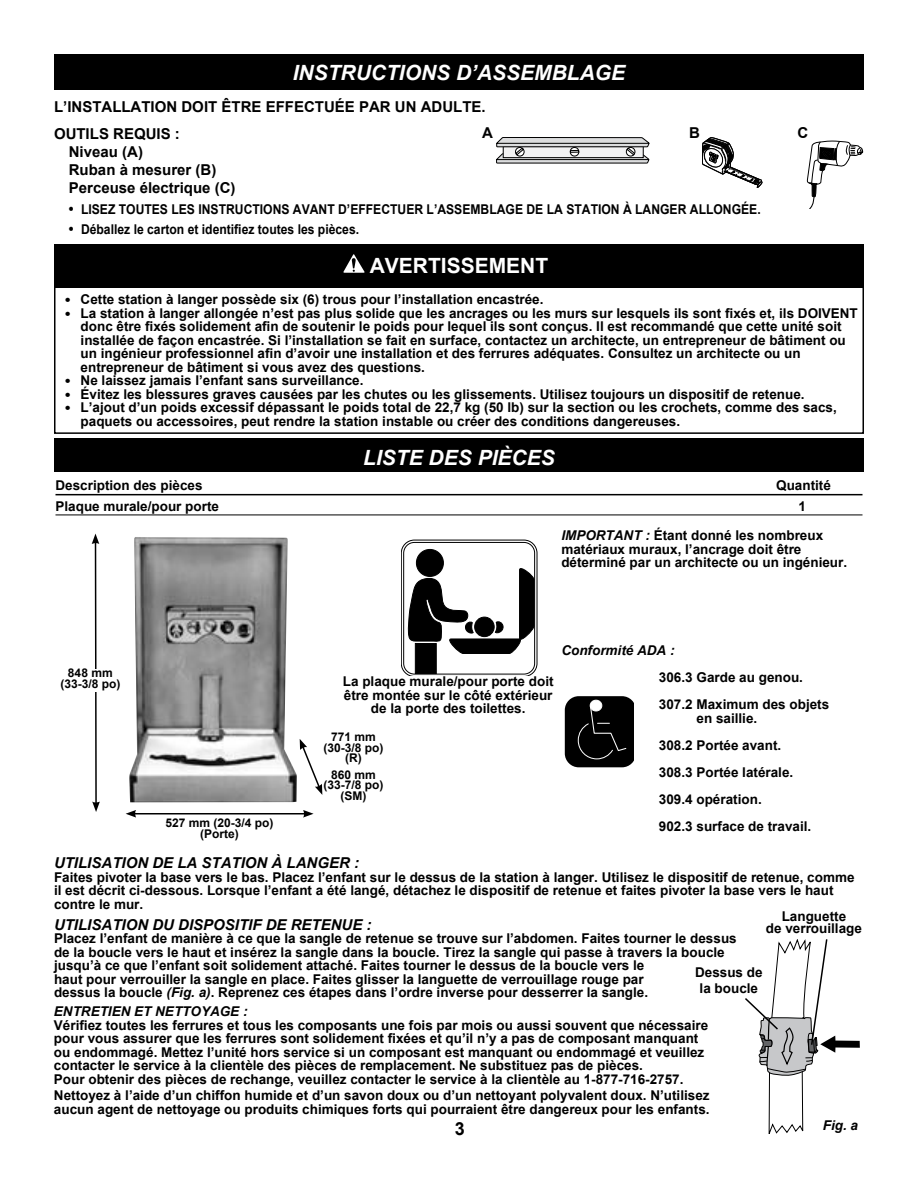
<style>
.page{position:relative;width:918px;height:1188px;background:#fff}
.page>*{position:absolute;margin:0;border:0;box-sizing:border-box;transform-origin:0 0}
.t1{font:italic 700 21px "Arial";color:#fff}
.t2{font:700 21px "Arial";color:#fff}
.t3{font:700 18px "Arial";color:#000}
.t4{font:700 15px/18px "Arial";color:#000}
.t5{font:italic 700 15px "Arial";color:#000}
.t6{font:700 13.5px/13.5px "Arial";color:#000}
.t7{font:700 13.5px "Arial";color:#000;scale:.9 1}
.t8{font:italic 700 13.5px "Arial";color:#000}
.t9{font:700 12px/10.5px "Arial";color:#000;text-align:center}
.s1{font-size:15px}
.s2{font-style:italic}
</style>
<div class="page">
<svg style="left:565px;top:696px;width:69px;height:71px;background:#141414"></svg>
<svg style="left:401px;top:540px;width:136px;height:136px"></svg>
<div style="left:415px;top:643px;width:21px;height:31px;background:#000"></div>
<div style="left:415px;top:643px;width:22px;height:31px;border:1px solid #000"></div>
<img style="left:129px;top:537px;width:168px;height:265px">
<svg style="left:92px;top:534px;width:8px;height:278px"></svg>
<div style="left:54px;top:669px;width:73px;height:22px;background:#fff"></div>
<svg style="left:300px;top:739px;width:22px;height:56px"></svg>
<hr style="left:134px;top:813px;width:171px;height:2px;background:#000">
<svg style="left:126px;top:810px;width:10px;height:8px"></svg>
<svg style="left:303px;top:810px;width:11px;height:8px"></svg>
<div style="left:54px;top:54px;width:810px;height:35px;background:#000"></div>
<hr style="left:56px;top:494px;width:806px;height:1px;background:#000">
<hr style="left:56px;top:515px;width:806px;height:1px;background:#000">
<div style="left:54px;top:439px;width:810px;height:33px;background:#000"></div>
<div style="left:54px;top:286px;width:810px;height:148px;border:2px solid #000"></div>
<div style="left:54px;top:245px;width:810px;height:43px;background:#000"></div>
<svg style="left:343px;top:254px;width:22px;height:19px"></svg>
<svg style="left:496px;top:137px;width:153px;height:26px"></svg>
<svg style="left:702px;top:137px;width:60px;height:50px"></svg>
<svg style="left:806px;top:141px;width:57px;height:68px"></svg>
<svg style="left:745px;top:939px;width:115px;height:195px"></svg>
<h1 class="t1" style="left:293px;top:58px;width:334px">INSTRUCTIONS D’ASSEMBLAGE</h1>
<p class="t4" style="left:54px;top:94px;width:433px;line-height:27px">L’INSTALLATION DOIT ÊTRE EFFECTUÉE PAR UN ADULTE.<br>OUTILS REQUIS :</p>
<p class="t4" style="left:69px;top:143px;width:168px">Niveau (A)<br>Ruban à mesurer (B)<br>Perceuse électrique (C)</p>
<p class="t7" style="left:69px;top:200px;width:770px"><span class="s1">•</span> LISEZ TOUTES LES INSTRUCTIONS AVANT D’EFFECTUER L’ASSEMBLAGE DE LA STATION À LANGER ALLONGÉE.</p>
<p class="t7" style="left:69px;top:220px;width:324px"><span class="s1">•</span> Déballez le carton et identifiez toutes les pièces.</p>
<p class="t4" style="left:482px;top:124px;width:12px">A</p>
<p class="t4" style="left:689px;top:124px;width:12px">B</p>
<p class="t4" style="left:798px;top:124px;width:12px">C</p>
<h1 class="t2" style="left:370px;top:251px;width:180px">AVERTISSEMENT</h1>
<p class="t6" style="left:65px;top:293px;width:480px"><span class="s1">•</span> Cette station à langer possède six (6) trous pour l’installation encastrée.</p>
<p class="t6" style="left:81px;top:307px;width:779px;text-indent:-15px"><span class="s1">•</span> La station à langer allongée n’est pas plus solide que les ancrages ou les murs sur lesquels ils sont fixés et, ils DOIVENT donc être fixés solidement afin de soutenir le poids pour lequel ils sont conçus. Il est recommandé que cette unité soit installée de façon encastrée. Si l’installation se fait en surface, contactez un architecte, un entrepreneur de bâtiment ou un ingénieur professionnel afin d’avoir une installation et des ferrures adéquates. Consultez un architecte ou un entrepreneur de bâtiment si vous avez des questions.</p>
<p class="t6" style="left:65px;top:374px;width:300px"><span class="s1">•</span> Ne laissez jamais l’enfant sans surveillance.</p>
<p class="t6" style="left:65px;top:388px;width:741px"><span class="s1">•</span> Évitez les blessures graves causées par les chutes ou les glissements. Utilisez toujours un dispositif de retenue.</p>
<p class="t6" style="left:81px;top:401px;width:758px;text-indent:-15px"><span class="s1">•</span> L’ajout d’un poids excessif dépassant le poids total de 22,7 kg (50 lb) sur la section ou les crochets, comme des sacs, paquets ou accessoires, peut rendre la station instable ou créer des conditions dangereuses.</p>
<h1 class="t1" style="left:363px;top:443px;width:193px">LISTE DES PIÈCES</h1>
<p class="t6" style="left:56px;top:479px;width:149px">Description des pièces</p>
<p class="t6" style="left:776px;top:479px;width:56px">Quantité</p>
<p class="t6" style="left:56px;top:500px;width:165px">Plaque murale/pour porte</p>
<p class="t6" style="left:798px;top:500px;width:9px">1</p>
<p class="t9" style="left:60px;top:668px;width:62px">848 mm (33-3/8 po)</p>
<p class="t9" style="left:166px;top:818px;width:110px">527 mm (20-3/4 po) (Porte)</p>
<p class="t6" style="left:561px;top:529px;width:287px"><span class="s2">IMPORTANT :</span> Étant donné les nombreux matériaux muraux, l’ancrage doit être déterminé par un architecte ou un ingénieur.</p>
<p class="t6" style="left:343px;top:675px;width:212px;text-align:center">La plaque murale/pour porte doit être montée sur le côté extérieur de la porte des toilettes.</p>
<p class="t9" style="left:324px;top:732px;width:62px">771 mm (30-3/8 po) (R)</p>
<p class="t9" style="left:324px;top:769px;width:62px">860 mm (33-7/8 po) (SM)</p>
<p class="t8" style="left:561px;top:642px;width:115px">Conformité ADA :</p>
<p class="t6" style="left:659px;top:665px;width:172px;line-height:27px">306.3 Garde au genou.<br>307.2 Maximum des objets</p>
<p class="t6" style="left:659px;top:705px;width:154px;line-height:27px;text-indent:38px">en saillie.<br>308.2 Portée avant.<br>308.3 Portée latérale.<br>309.4 opération.<br>902.3 surface de travail.</p>
<p class="t5" style="left:54px;top:853px;width:307px">UTILISATION DE LA STATION À LANGER :</p>
<p class="t6" style="left:54px;top:871px;width:802px">Faites pivoter la base vers le bas. Placez l’enfant sur le dessus de la station à langer. Utilisez le dispositif de retenue, comme il est décrit ci-dessous. Lorsque l’enfant a été langé, détachez le dispositif de retenue et faites pivoter la base vers le haut contre le mur.</p>
<p class="t5" style="left:54px;top:914px;width:319px">UTILISATION DU DISPOSITIF DE RETENUE :</p>
<p class="t6" style="left:54px;top:932px;width:684px">Placez l’enfant de manière à ce que la sangle de retenue se trouve sur l’abdomen. Faites tourner le dessus de la boucle vers le haut et insérez la sangle dans la boucle. Tirez la sangle qui passe à travers la boucle jusqu’à ce que l’enfant soit solidement attaché. Faites tourner le dessus de la boucle vers le<br>haut pour verrouiller la sangle en place. Faites glisser la languette de verrouillage rouge par<br>dessus la boucle <span class="s2">(Fig. a)</span>. Reprenez ces étapes dans l’ordre inverse pour desserrer la sangle.</p>
<p class="t8" style="left:54px;top:1003px;width:195px">ENTRETIEN ET NETTOYAGE :</p>
<p class="t6" style="left:54px;top:1019px;width:656px">Vérifiez toutes les ferrures et tous les composants une fois par mois ou aussi souvent que nécessaire pour vous assurer que les ferrures sont solidement fixées et qu’il n’y a pas de composant manquant ou endommagé. Mettez l’unité hors service si un composant est manquant ou endommagé et veuillez contacter le service à la clientèle des pièces de remplacement. Ne substituez pas de pièces.<br>Pour obtenir des pièces de rechange, veuillez contacter le service à la clientèle au 1-877-716-2757.</p>
<p class="t6" style="left:54px;top:1089px;width:657px">Nettoyez à l’aide d’un chiffon humide et d’un savon doux ou d’un nettoyant polyvalent doux. N’utilisez aucun agent de nettoyage ou produits chimiques forts qui pourraient être dangereux pour les enfants.</p>
<p class="t6" style="left:766px;top:911px;width:98px;line-height:12px;text-align:center">Languette<br>de verrouillage</p>
<p class="t6" style="left:695px;top:965px;width:69px;line-height:16.2px;text-align:center">Dessus de la boucle</p>
<h2 class="t3" style="left:455px;top:1116px;width:12px">3</h2>
<p class="t8" style="left:823px;top:1117px;width:37px">Fig. a</p>
</div>
